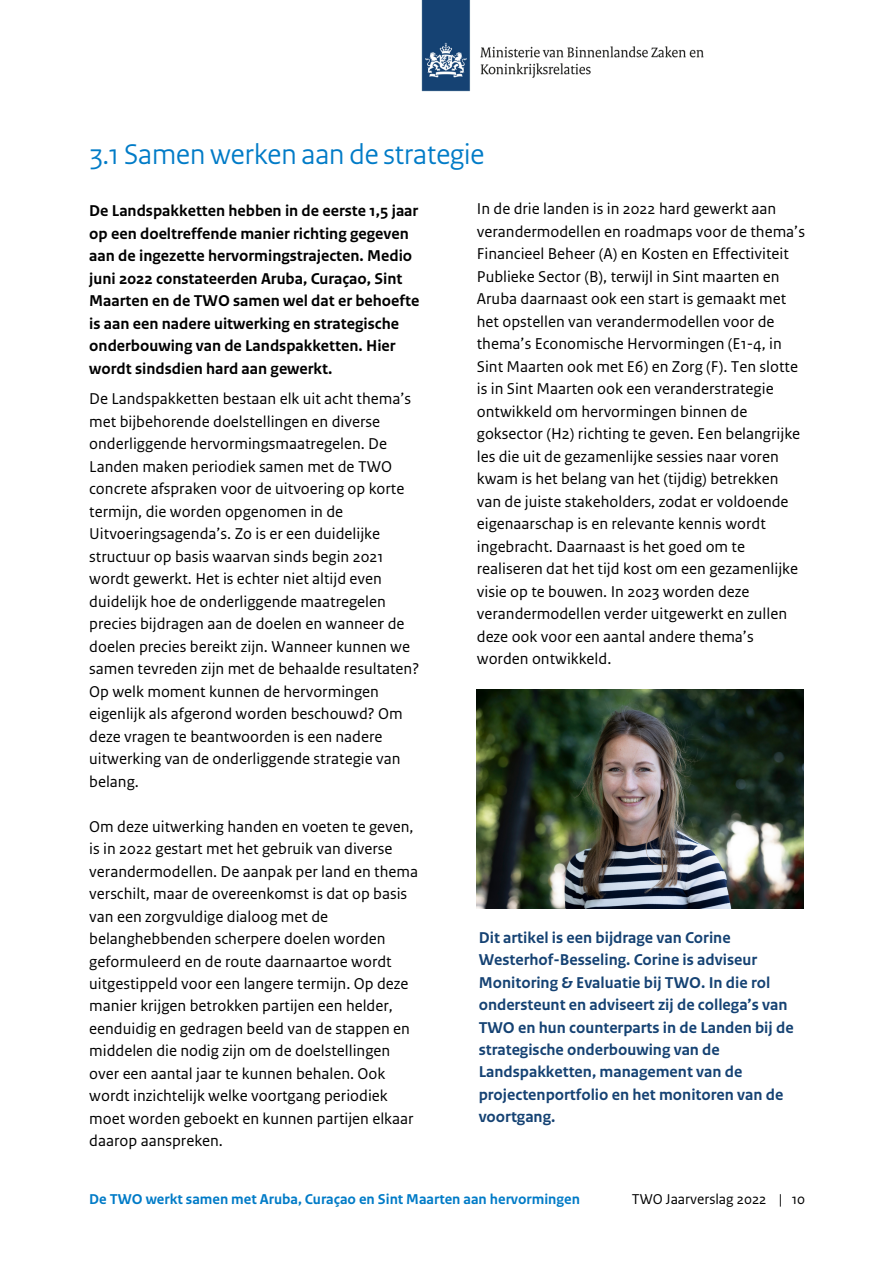
<style>
.page{position:relative;width:893px;height:1264px;background:#fff}
.page>*{position:absolute;margin:0;border:0;box-sizing:border-box;transform-origin:0 0}
.t1{font:30px "Rijksoverheid Sans Heading";color:#007bc7}
.t2{font:16.5px/22.5px "Rijksoverheid Sans Text";color:#000}
.t3{font:700 16.5px/22.5px "Rijksoverheid Sans Text";color:#000}
.t4{font:700 16.5px/22.5px "Rijksoverheid Sans Text";color:#154273}
.t5{font:700 15px "Rijksoverheid Sans Text";color:#007bc7}
.t6{font:15px "Rijksoverheid Sans Text";color:#000}
</style>
<div class="page">
<img style="left:477px;top:690px;width:326px;height:218px">
<img style="left:421px;top:0;width:283px;height:92px">
<p class="t1" style="left:90px;top:141px;width:395px">3.1 Samen werken aan de strategie</p>
<p class="t3" style="left:89px;top:200px;width:331px">De Landspakketten hebben in de eerste 1,5 jaar op een doeltreffende manier richting gegeven aan de ingezette hervormingstrajecten. Medio juni 2022 constateerden Aruba, Curaçao, Sint Maarten en de TWO samen wel dat er behoefte is aan een nadere uitwerking en strategische onderbouwing van de Landspakketten. Hier wordt sindsdien hard aan gewerkt.</p>
<p class="t2" style="left:89px;top:388px;width:331px">De Landspakketten bestaan elk uit acht thema’s met bijbehorende doelstellingen en diverse onderliggende hervormingsmaatregelen. De Landen maken periodiek samen met de TWO concrete afspraken voor de uitvoering op korte termijn, die worden opgenomen in de Uitvoeringsagenda’s. Zo is er een duidelijke structuur op basis waarvan sinds begin 2021 wordt gewerkt. Het is echter niet altijd even duidelijk hoe de onderliggende maatregelen precies bijdragen aan de doelen en wanneer de doelen precies bereikt zijn. Wanneer kunnen we samen tevreden zijn met de behaalde resultaten?<br>Op welk moment kunnen de hervormingen eigenlijk als afgerond worden beschouwd? Om deze vragen te beantwoorden is een nadere uitwerking van de onderliggende strategie van belang.</p>
<p class="t2" style="left:89px;top:815px;width:330px">Om deze uitwerking handen en voeten te geven, is in 2022 gestart met het gebruik van diverse verandermodellen. De aanpak per land en thema verschilt, maar de overeenkomst is dat op basis van een zorgvuldige dialoog met de belanghebbenden scherpere doelen worden geformuleerd en de route daarnaartoe wordt uitgestippeld voor een langere termijn. Op deze manier krijgen betrokken partijen een helder, eenduidig en gedragen beeld van de stappen en middelen die nodig zijn om de doelstellingen over een aantal jaar te kunnen behalen. Ook wordt inzichtelijk welke voortgang periodiek moet worden geboekt en kunnen partijen elkaar daarop aanspreken.</p>
<p class="t2" style="left:477px;top:198px;width:329px">In de drie landen is in 2022 hard gewerkt aan verandermodellen en roadmaps voor de thema’s Financieel Beheer (A) en Kosten en Effectiviteit Publieke Sector (B), terwijl in Sint maarten en Aruba daarnaast ook een start is gemaakt met het opstellen van verandermodellen voor de thema’s Economische Hervormingen (E1-4, in Sint Maarten ook met E6) en Zorg (F). Ten slotte is in Sint Maarten ook een veranderstrategie ontwikkeld om hervormingen binnen de goksector (H2) richting te geven. Een belangrijke les die uit de gezamenlijke sessies naar voren kwam is het belang van het (tijdig) betrekken van de juiste stakeholders, zodat er voldoende eigenaarschap is en relevante kennis wordt ingebracht. Daarnaast is het goed om te realiseren dat het tijd kost om een gezamenlijke visie op te bouwen. In 2023 worden deze verandermodellen verder uitgewerkt en zullen deze ook voor een aantal andere thema’s worden ontwikkeld.</p>
<p class="t4" style="left:478px;top:926px;width:316px">Dit artikel is een bijdrage van Corine Westerhof-Besseling. Corine is adviseur Monitoring &amp; Evaluatie bij TWO. In die rol ondersteunt en adviseert zij de collega’s van TWO en hun counterparts in de Landen bij de strategische onderbouwing van de Landspakketten, management van de projectenportfolio en het monitoren van de voortgang.</p>
<p class="t5" style="left:89px;top:1191px;width:492px">De TWO werkt samen met Aruba, Curaçao en Sint Maarten aan hervormingen</p>
<p class="t6" style="left:631px;top:1191px;width:175px">TWO Jaarverslag 2022 | 10</p>
</div>
